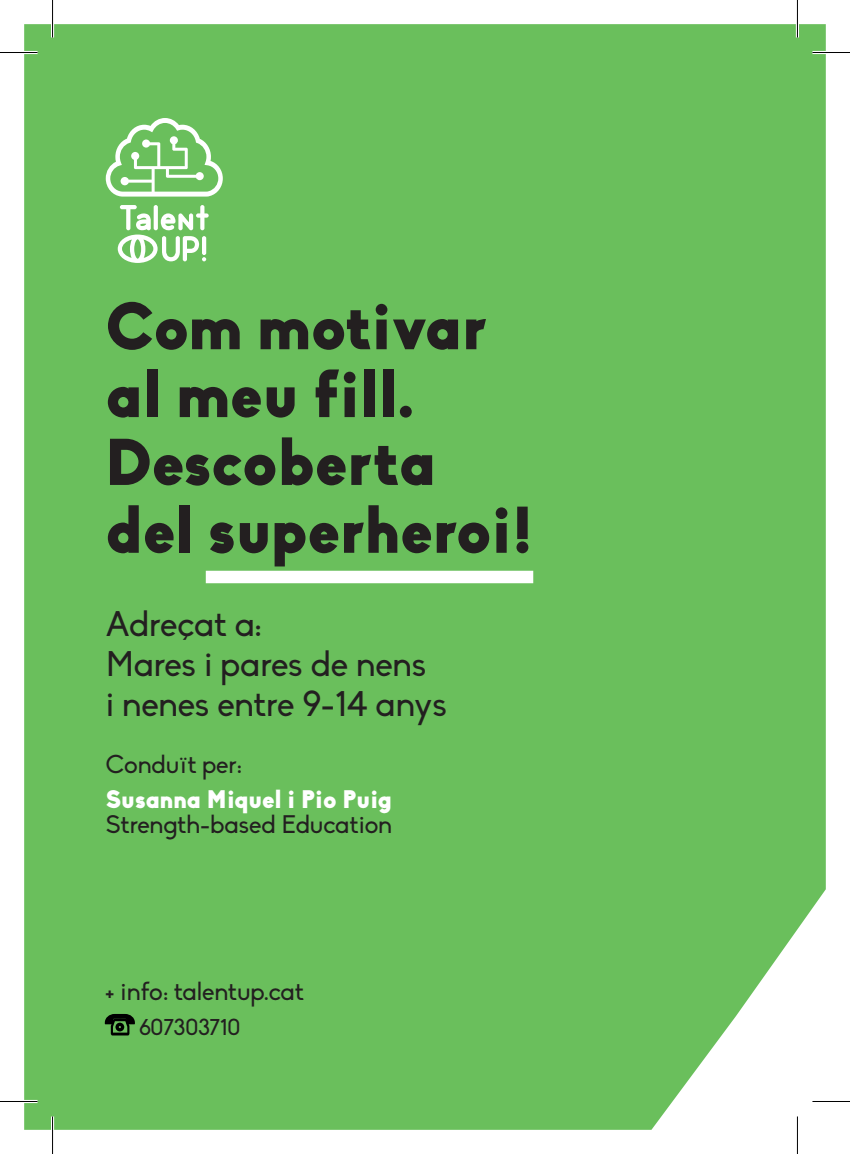
<style>
.page{position:relative;width:850px;height:1154px;background:#fff}
.page>*{position:absolute;margin:0;border:0;box-sizing:border-box;transform-origin:0 0}
.t1{font:900 64.75px/67.8px "Biko";color:#231f20}
.text_portada{font:35px/40px "Biko";color:#231f20}
.text{font:25px "Biko";color:#231f20}
.text-2{font:900 25px "Biko";color:#fff}
.text_portada-2{font:25px "Biko";color:#231f20}
.text-3{font:22.5px "Biko";color:#231f20}
</style>
<div class="page">
<div style="left:24px;top:24px;width:801px;height:1106px;background:#6abf5c"></div>
<svg style="left:118px;top:205px;width:90px;height:58px"></svg>
<svg style="left:106px;top:118px;width:117px;height:79px"></svg>
<div style="left:206px;top:571px;width:327px;height:12px;background:#fff"></div>
<svg style="left:105px;top:1014px;width:30px;height:21px"></svg>
<hr style="left:0;top:51px;width:38px;height:3px;background:#fff">
<hr style="left:812px;top:51px;width:37px;height:3px;background:#fff">
<hr style="left:0;top:1100px;width:38px;height:3px;background:#fff">
<hr style="left:812px;top:1100px;width:37px;height:3px;background:#fff">
<hr style="left:51px;top:0;width:3px;height:38px;background:#fff">
<hr style="left:51px;top:1116px;width:3px;height:38px;background:#fff">
<hr style="left:795px;top:0;width:3px;height:38px;background:#fff">
<hr style="left:795px;top:1116px;width:3px;height:38px;background:#fff">
<hr style="left:0;top:52px;width:38px;height:1px;background:#000">
<hr style="left:812px;top:52px;width:37px;height:1px;background:#000">
<hr style="left:0;top:1101px;width:38px;height:1px;background:#000">
<hr style="left:812px;top:1101px;width:37px;height:1px;background:#000">
<hr style="left:52px;top:0;width:1px;height:38px;background:#000">
<hr style="left:52px;top:1116px;width:1px;height:38px;background:#000">
<hr style="left:796px;top:0;width:1px;height:38px;background:#000">
<hr style="left:796px;top:1116px;width:1px;height:38px;background:#000">
<p class="t1" style="left:106px;top:293px;width:382px">Com motivar al meu fill.</p>
<p class="t1" style="left:106px;top:428px;width:429px">Descoberta del superheroi!</p>
<p class="text_portada" style="left:106px;top:605px;width:158px">Adreçat a:</p>
<p class="text_portada" style="left:106px;top:645px;width:342px">Mares i pares de nens<br>i nenes entre 9-14 anys</p>
<p class="text" style="left:106px;top:750px;width:138px">Conduït per:</p>
<p class="text-2" style="left:106px;top:784px;width:287px">Susanna Miquel i Pio Puig</p>
<p class="text" style="left:106px;top:810px;width:287px">Strength-based Education</p>
<p class="text_portada-2" style="left:105px;top:977px;width:200px">+ info: talentup.cat</p>
<p class="text-3" style="left:139px;top:1014px;width:103px">607303710</p>
</div>
